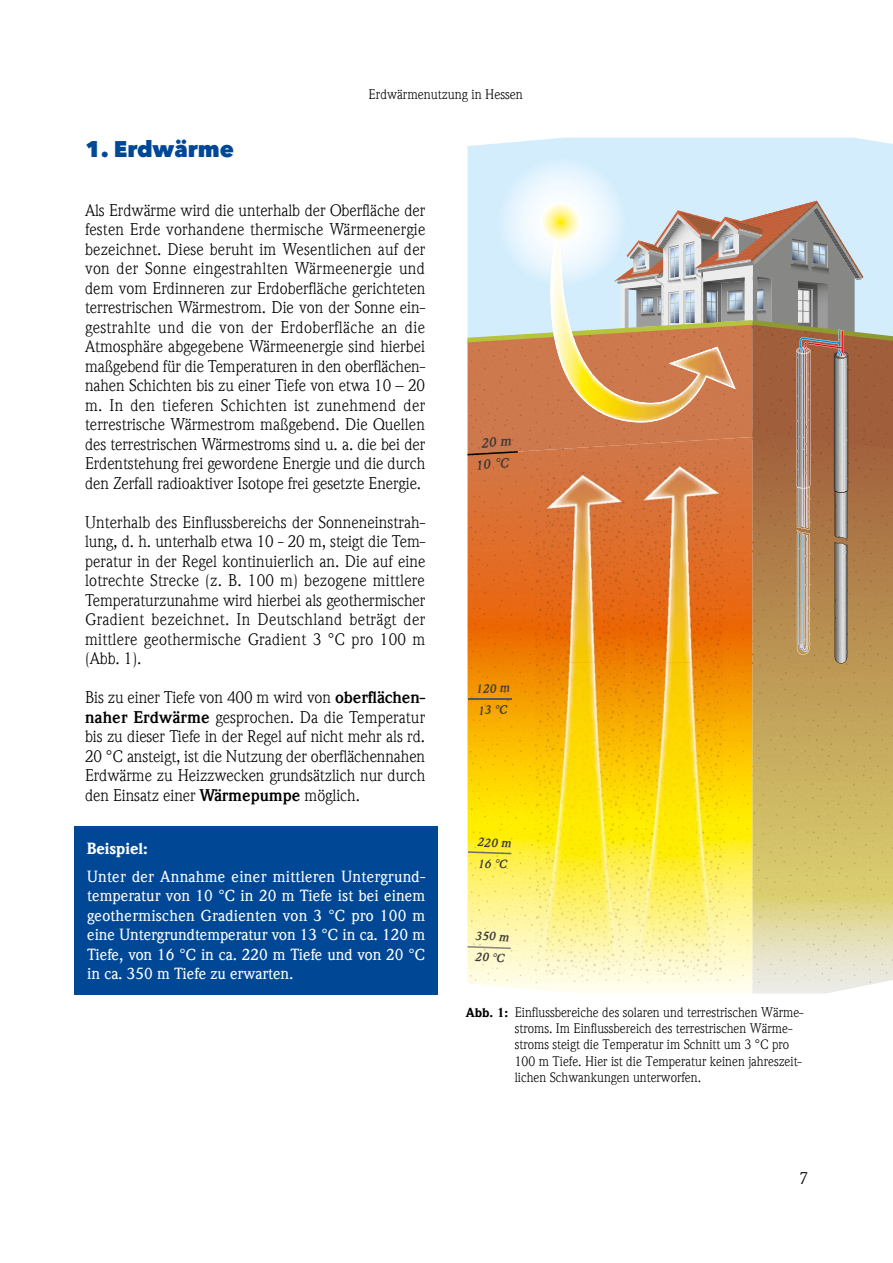
<style>
.page{position:relative;width:893px;height:1263px;background:#fff}
.page>*{position:absolute;margin:0;border:0;box-sizing:border-box;transform-origin:0 0}
.t1{font:800 22.5px "Avenir Next LT Pro";color:#004896}
.t2{font:16.5px/19.5px "ITC Weidemann Com";letter-spacing:-.005em;color:#000;text-align:justify}
.t3{font:500 15.75px/19.5px "ITC Weidemann Com";letter-spacing:-.005em;color:#fff;text-align:justify}
.t4{font:900 15.75px "ITC Weidemann Com";letter-spacing:-.005em;color:#fff}
.t5{font:italic 700 13.8px/21.5px "Weidemann IT Cby BT";color:#3b3b3a;text-align:center}
.t6{font:13.5px/16.2px "ITC Weidemann Com";color:#000}
.t7{font:italic 700 12.45px/21.5px "Weidemann IT Cby BT";color:#3b3b3a}
.s1{font-weight:700}
.s2{font-weight:900;font-size:12.75px}
</style>
<div class="page">
<div style="left:467px;top:138px;width:426px;height:19px;background:#d4edfc"></div>
<svg style="left:752px;top:663px;width:141px;height:330px;background:#d3c07d"></svg>
<svg style="left:467px;top:663px;width:285px;height:330px;background:#fcde5a"></svg>
<svg style="left:467px;top:157px;width:426px;height:506px;background:#c3a58d"></svg>
<hr style="left:468px;top:698px;width:43px;height:2px;background:#565656">
<svg style="left:468px;top:851px;width:43px;height:3px"></svg>
<svg style="left:467px;top:946px;width:44px;height:3px"></svg>
<img style="left:483px;top:461px;width:240px;height:201px">
<img style="left:469px;top:558px;width:343px;height:5px">
<img style="left:492px;top:508px;width:313px;height:3px">
<img style="left:489px;top:460px;width:310px;height:2px">
<img style="left:529px;top:437px;width:275px;height:3px">
<img style="left:487px;top:412px;width:309px;height:3px">
<img style="left:476px;top:386px;width:335px;height:5px">
<img style="left:476px;top:358px;width:335px;height:3px">
<img style="left:499px;top:338px;width:299px;height:2px">
<img style="left:812px;top:888px;width:80px;height:9px">
<img style="left:812px;top:794px;width:76px;height:8px">
<img style="left:818px;top:701px;width:72px;height:8px">
<img style="left:812px;top:609px;width:74px;height:8px">
<img style="left:816px;top:515px;width:76px;height:8px">
<img style="left:812px;top:424px;width:75px;height:9px">
<img style="left:816px;top:338px;width:77px;height:5px">
<img style="left:534px;top:667px;width:189px;height:308px">
<img style="left:478px;top:891px;width:329px;height:6px">
<img style="left:470px;top:841px;width:335px;height:5px">
<img style="left:482px;top:786px;width:316px;height:4px">
<img style="left:468px;top:735px;width:342px;height:3px">
<img style="left:491px;top:679px;width:305px;height:5px">
<img style="left:491px;top:662px;width:305px;height:5px">
<div style="left:74px;top:827px;width:364px;height:168px;background:#004896"></div>
<h1 class="t1" style="left:85px;top:135px;width:150px">1. Erdwärme</h1>
<p class="t6" style="left:369px;top:86px;width:156px">Erdwärmenutzung in Hessen</p>
<p class="t2" style="left:85px;top:200px;width:342px">Als Erdwärme wird die unterhalb der Oberfläche der festen Erde vorhandene thermische Wärmeenergie bezeichnet. Diese beruht im Wesentlichen auf der von der Sonne eingestrahlten Wärmeenergie und dem vom Erdinneren zur Erdoberfläche gerichteten terrestrischen Wärmestrom. Die von der Sonne ein&shy;gestrahlte und die von der Erdoberfläche an die Atmosphäre abgegebene Wärmeenergie sind hierbei maßgebend für die Temperaturen in den oberflächen&shy;nahen Schichten bis zu einer Tiefe von etwa 10 – 20 m. In den tieferen Schichten ist zunehmend der terrestrische Wärmestrom maßgebend. Die Quellen des terrestrischen Wärmestroms sind u. a. die bei der Erdentstehung frei gewordene Energie und die durch den Zerfall radioaktiver Isotope frei gesetzte Energie.</p>
<p class="t2" style="left:85px;top:512px;width:342px">Unterhalb des Einflussbereichs der Sonneneinstrah&shy;lung, d. h. unterhalb etwa 10 - 20 m, steigt die Tem&shy;peratur in der Regel kontinuierlich an. Die auf eine lotrechte Strecke (z. B. 100 m) bezogene mittlere Temperaturzunahme wird hierbei als geothermischer Gradient bezeichnet. In Deutschland beträgt der mittlere geothermische Gradient 3 °C pro 100 m (Abb. 1).</p>
<p class="t2" style="left:85px;top:688px;width:342px">Bis zu einer Tiefe von 400 m wird von <span class="s1">oberflächen&shy;naher Erdwärme</span> gesprochen. Da die Temperatur bis zu dieser Tiefe in der Regel auf nicht mehr als rd.<br>20 °C ansteigt, ist die Nutzung der oberflächennahen Erdwärme zu Heizzwecken grundsätzlich nur durch den Einsatz einer <span class="s1">Wärmepumpe</span> möglich.</p>
<p class="t4" style="left:87px;top:839px;width:62px">Beispiel:</p>
<p class="t3" style="left:87px;top:867px;width:340px">Unter der Annahme einer mittleren Untergrund&shy;temperatur von 10 °C in 20 m Tiefe ist bei einem geothermischen Gradienten von 3 °C pro 100 m eine Untergrundtemperatur von 13 °C in ca. 120 m Tiefe, von 16 °C in ca. 220 m Tiefe und von 20 °C in ca. 350 m Tiefe zu erwarten.</p>
<p class="t5" style="left:473px;top:432px;width:39px;rotate:-4deg">20 m<br>10 °C</p>
<p class="t7" style="left:475px;top:678px;width:35px;rotate:-3deg">120 m<br>13 °C</p>
<p class="t7" style="left:478px;top:831px;width:35px;rotate:2deg">220 m<br>16 °C</p>
<p class="t7" style="left:476px;top:924px;width:35px;rotate:3deg">350 m<br>20 °C</p>
<p class="t6" style="left:515px;top:1004px;width:290px;text-indent:-49px"><span class="s2">Abb. 1:</span> Einflussbereiche des solaren und terrestrischen Wärme&shy;stroms. Im Einflussbereich des terrestrischen Wärme&shy;stroms steigt die Temperatur im Schnitt um 3 °C pro 100 m Tiefe. Hier ist die Temperatur keinen jahreszeit&shy;lichen Schwankungen unterworfen.</p>
<p class="t2" style="left:799px;top:1169px;width:10px">7</p>
</div>
